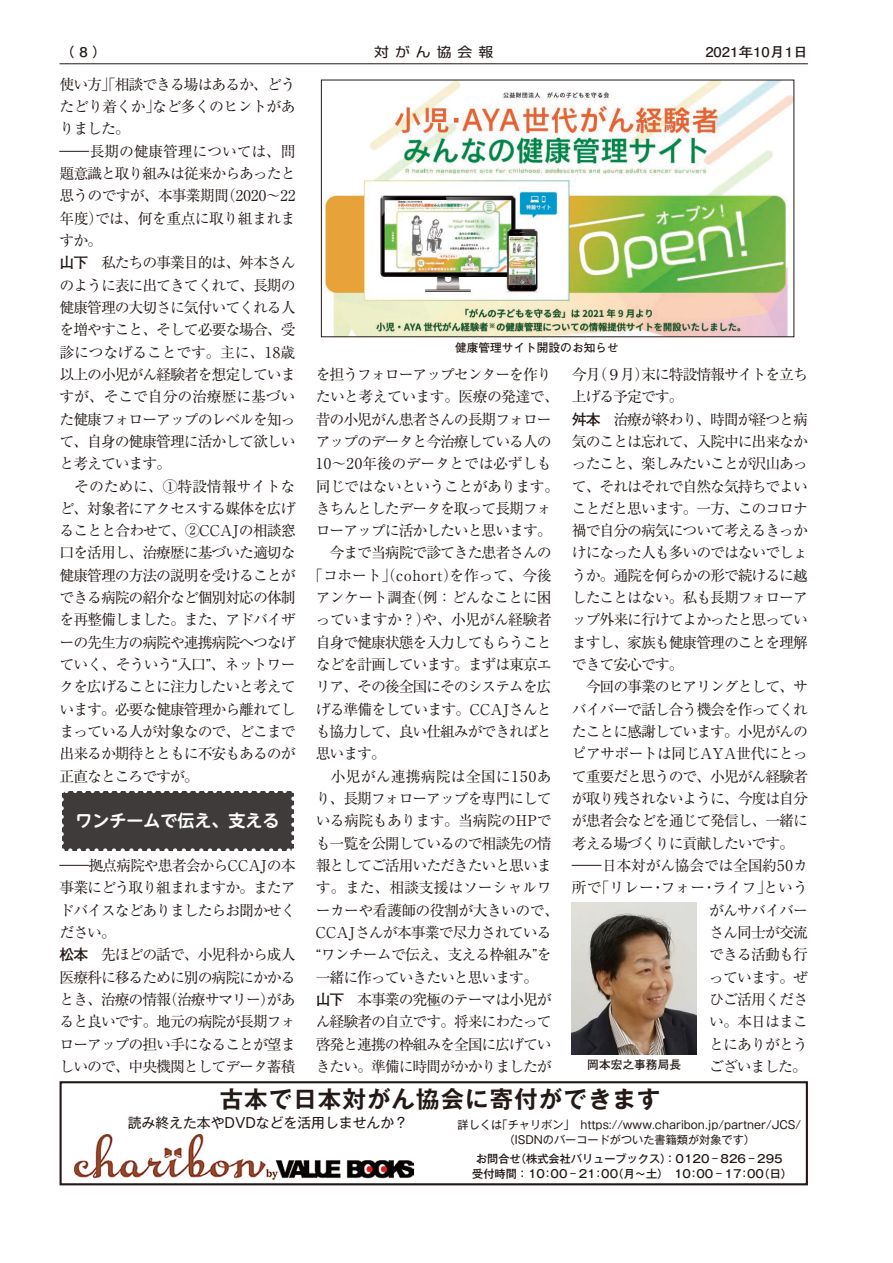
<style>
.page{position:relative;width:893px;height:1263px;background:#fff}
.page>*{position:absolute;margin:0;border:0;box-sizing:border-box;transform-origin:0 0}
._03絵とき{font:700 23.4px "Gothic MB101 Pr 6 De";letter-spacing:.05em;color:#231916}
.t1{font:700 16.95px "UD Shin M Go Pr 6 De";color:#fff}
.t2{font:14.85px/22.4px "Ryumin Pr 6";letter-spacing:-.07em;color:#231916;text-align:justify}
.t3{font:14.85px/22.4px "Ryumin Pr 6";letter-spacing:-.07em;color:#231916;text-align:justify;scale:2 1}
.t4{font:14.85px "Ryumin Pr 6";letter-spacing:-.04em;color:#231916}
.t5{font:14.85px "Ryumin Pr 6";letter-spacing:-.025em;color:#231916}
._03絵とき-2{font:13.8px "Gothic MB101 Pr 6";color:#231916}
.t6{font:700 13.35px "Futo Go B101 Pr 6";color:#231916;scale:1.11 1}
.t7{font:13.35px "Shin Go Pr 6";letter-spacing:.4em;color:#231916;scale:1.11 1}
._03絵とき-3{font:700 11.7px "Futo Go B101 Pr 6";color:#231916}
._03絵とき-4{font:11.1px "Gothic MB101 Pr 6";color:#231916}
._03絵とき-5{font:500 11.1px "Gothic MB101 Pr 6";color:#231916}
.s1{font-family:"Futo Go B101 Pr 6";font-weight:700}
</style>
<div class="page">
<hr style="left:60px;top:64px;width:748px;height:1px;background:#231916">
<div style="left:62px;top:791px;width:231px;height:59px;background:#3f3b3a"></div>
<svg style="left:62px;top:799px;width:2px;height:51px"></svg>
<svg style="left:70px;top:848px;width:224px;height:3px"></svg>
<svg style="left:291px;top:791px;width:3px;height:51px"></svg>
<svg style="left:62px;top:791px;width:223px;height:2px"></svg>
<img style="left:572px;top:902px;width:124px;height:152px">
<div style="left:60px;top:1081px;width:748px;height:104px;border:2px solid #231916"></div>
<img style="left:75px;top:1134px;width:338px;height:45px">
<img style="left:325px;top:82px;width:467px;height:253px">
<p class="t6" style="left:60px;top:41px;width:45px">（8）</p>
<p class="t7" style="left:374px;top:41px;width:109px">対がん協会報</p>
<p class="t6" style="left:705px;top:41px;width:94px">2021年10月1日</p>
<p class="t2" style="left:60px;top:72px;width:238px">使い方」「相談できる場はあるか、どうたどり着くか」など多くのヒントがありました。</p>
<p class="t3" style="left:60px;top:139px;width:120px">―長期の健康管理については、問題意識と取り組みは従来からあったと思うのですが、本事業期間（2020～22年度）では、何を重点に取り組まれますか。</p>
<p class="t2" style="left:60px;top:251px;width:238px"><span class="s1">山下</span>　私たちの事業目的は、舛本さんのように表に出てきてくれて、長期の健康管理の大切さに気付いてくれる人を増やすこと、そして必要な場合、受診につなげることです。主に、18歳以上の小児がん経験者を想定していますが、そこで自分の治療歴に基づいた健康フォローアップのレベルを知って、自身の健康管理に活かして欲しいと考えています。</p>
<p class="t2" style="left:60px;top:474px;width:238px">　そのために、①特設情報サイトなど、対象者にアクセスする媒体を広げることと合わせて、②CCAJの相談窓口を活用し、治療歴に基づいた適切な健康管理の方法の説明を受けることができる病院の紹介など個別対応の体制を再整備しました。また、アドバイザーの先生方の病院や連携病院へつなげていく、そういう“入口”、ネットワークを広げることに注力したいと考えています。必要な健康管理から離れてしまっている人が対象なので、どこまで出来るか期待とともに不安もあるのが正直なところですが。</p>
<p class="t1" style="left:75px;top:806px;width:206px">ワンチームで伝え、支える</p>
<p class="t3" style="left:60px;top:853px;width:120px">―拠点病院や患者会からCCAJの本事業にどう取り組まれますか。またアドバイスなどありましたらお聞かせください。</p>
<p class="t2" style="left:60px;top:943px;width:238px"><span class="s1">松本</span>　先ほどの話で、小児科から成人医療科に移るために別の病院にかかるとき、治療の情報（治療サマリー）があると良いです。地元の病院が長期フォローアップの担い手になることが望ましいので、中央機関としてデータ蓄積</p>
<p class="_03絵とき-3" style="left:455px;top:338px;width:165px">健康管理サイト開設のお知らせ</p>
<p class="t2" style="left:316px;top:362px;width:245px;text-align:left">を担うフォローアップセンターを作りたいと考えています。医療の発達で、昔の小児がん患者さんの長期フォローアップのデータと今治療している人の<br>10～20年後のデータとでは必ずしも同じではないということがあります。きちんとしたデータを取って長期フォローアップに活かしたいと思います。</p>
<p class="t2" style="left:316px;top:541px;width:238px">　今まで当病院で診てきた患者さんの</p>
<p class="t5" style="left:308px;top:564px;width:245px">「コホート」（cohort）を作って、今後</p>
<p class="t4" style="left:316px;top:586px;width:238px">アンケート調査（例：どんなことに困</p>
<p class="t4" style="left:316px;top:608px;width:237px">っていますか？）や、小児がん経験者</p>
<p class="t2" style="left:316px;top:630px;width:238px">自身で健康状態を入力してもらうこと</p>
<p class="t2" style="left:316px;top:653px;width:238px">などを計画しています。まずは東京エ</p>
<p class="t2" style="left:316px;top:675px;width:238px">リア、その後全国にそのシステムを広</p>
<p class="t2" style="left:316px;top:697px;width:238px">げる準備をしています。CCAJさんと</p>
<p class="t2" style="left:316px;top:719px;width:238px">も協力して、良い仕組みができればと</p>
<p class="t2" style="left:316px;top:742px;width:72px">思います。</p>
<p class="t2" style="left:316px;top:764px;width:245px;text-align:left">　小児がん連携病院は全国に150あり、長期フォローアップを専門にしている病院もあります。当病院のHPでも一覧を公開しているので相談先の情報としてご活用いただきたいと思います。また、相談支援はソーシャルワーカーや看護師の役割が大きいので、<br>CCAJさんが本事業で尽力されている“ワンチームで伝え、支える枠組み”を一緒に作っていきたいと思います。</p>
<p class="t2" style="left:316px;top:987px;width:238px"><span class="s1">山下</span>　本事業の究極のテーマは小児がん経験者の自立です。将来にわたって啓発と連携の枠組みを全国に広げていきたい。準備に時間がかかりましたが</p>
<p class="t2" style="left:572px;top:362px;width:238px">今月（９月）末に特設情報サイトを立ち上げる予定です。</p>
<p class="t2" style="left:572px;top:407px;width:238px"><span class="s1">舛本</span>　治療が終わり、時間が経つと病気のことは忘れて、入院中に出来なかったこと、楽しみたいことが沢山あって、それはそれで自然な気持ちでよいことだと思います。一方、このコロナ禍で自分の病気について考えるきっかけになった人も多いのではないでしょうか。通院を何らかの形で続けるに越したことはない。私も長期フォローアップ外来に行けてよかったと思っていますし、家族も健康管理のことを理解できて安心です。</p>
<p class="t2" style="left:572px;top:675px;width:238px">　今回の事業のヒアリングとして、サバイバーで話し合う機会を作ってくれたことに感謝しています。小児がんのピアサポートは同じAYA世代にとって重要だと思うので、小児がん経験者が取り残されないように、今度は自分が患者会などを通じて発信し、一緒に考える場づくりに貢献したいです。</p>
<p class="t3" style="left:572px;top:853px;width:120px;text-align:right">―日本対がん協会では全国約50カ所で「リレー・フォー・ライフ」というがんサバイバー<br>さん同士が交流<br>できる活動も行<br>っています。ぜ<br>ひご活用くださ<br>い。本日はまこ<br>とにありがとう<br>ございました。</p>
<p class="_03絵とき-3" style="left:587px;top:1055px;width:96px">岡本宏之事務局長</p>
<p class="_03絵とき" style="left:220px;top:1080px;width:442px">古本で日本対がん協会に寄付ができます</p>
<p class="_03絵とき-2" style="left:128px;top:1112px;width:282px">読み終えた本やDVDなどを活用しませんか？</p>
<p class="_03絵とき-4" style="left:458px;top:1115px;width:345px">詳しくは「チャリボン」　https://www.charibon.jp/partner/JCS/</p>
<p class="_03絵とき-4" style="left:504px;top:1130px;width:253px">（ISDNのバーコードがついた書籍類が対象です）</p>
<p class="_03絵とき-5" style="left:476px;top:1149px;width:308px">お問合せ（株式会社バリューブックス）：0120︲826︲295</p>
<p class="_03絵とき-5" style="left:472px;top:1164px;width:321px">受付時間：10：00︲21：00（月～土）　10：00︲17：00（日）</p>
</div>
